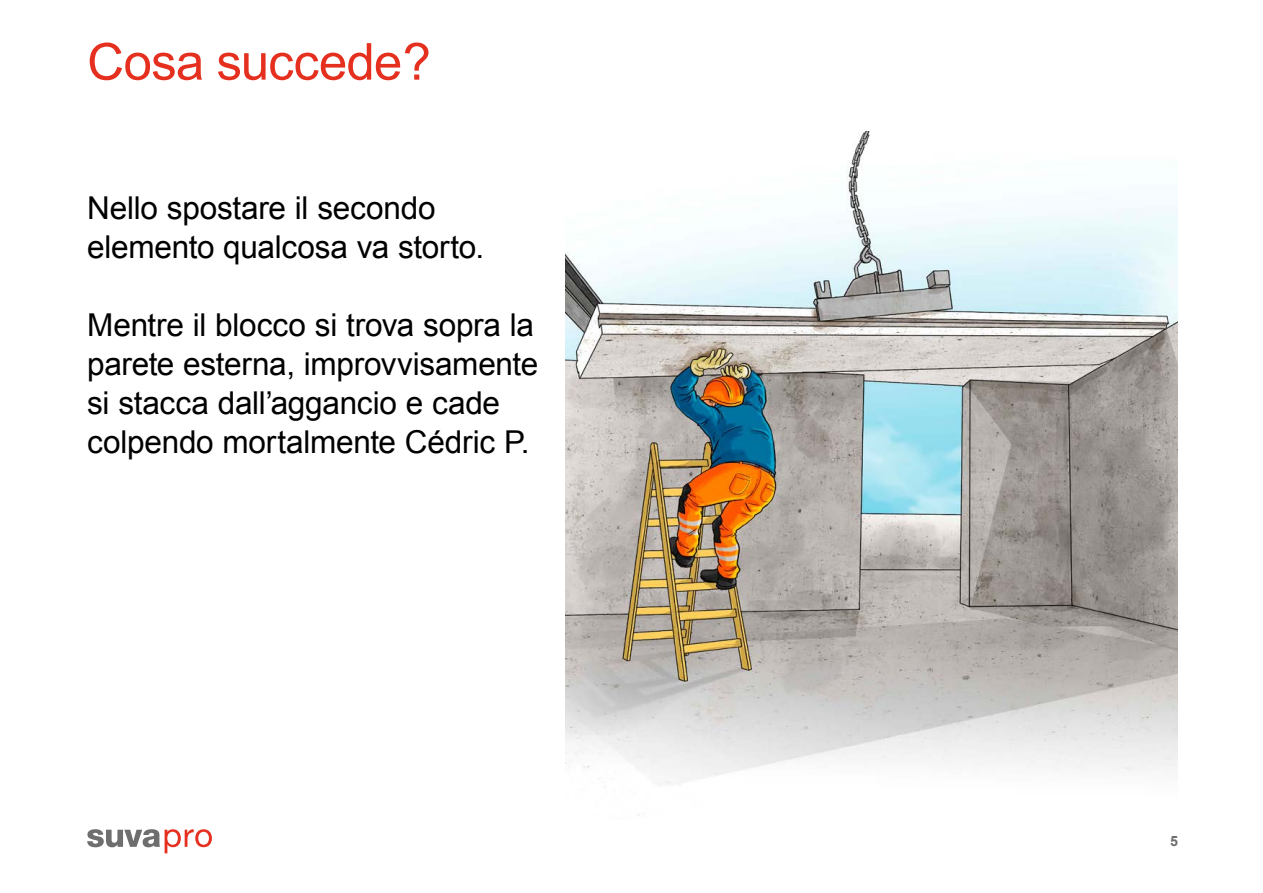
<style>
.page{position:relative;width:1263px;height:893px;background:#fff}
.page>*{position:absolute;margin:0;border:0;box-sizing:border-box;transform-origin:0 0}
.t1{font:51px "Arial";letter-spacing:-.015em;color:#e6301f}
.t2{font:31.5px/39px "Arial";letter-spacing:-.01em;color:#000}
.t3{font:700 14.25px "Arial";color:#6e6e6e}
</style>
<div class="page">
<svg style="left:87px;top:829px;width:125px;height:24px"></svg>
<img style="left:566px;top:132px;width:612px;height:683px">
<h1 class="t1" style="left:87px;top:28px;width:345px">Cosa succede?</h1>
<p class="t2" style="left:87px;top:188px;width:399px">Nello spostare il secondo elemento qualcosa va storto.</p>
<p class="t2" style="left:87px;top:305px;width:453px">Mentre il blocco si trova sopra la parete esterna, improvvisamente si stacca dall’aggancio e cade colpendo mortalmente Cédric P.</p>
<p class="t3" style="left:1170px;top:832px;width:9px">5</p>
</div>
